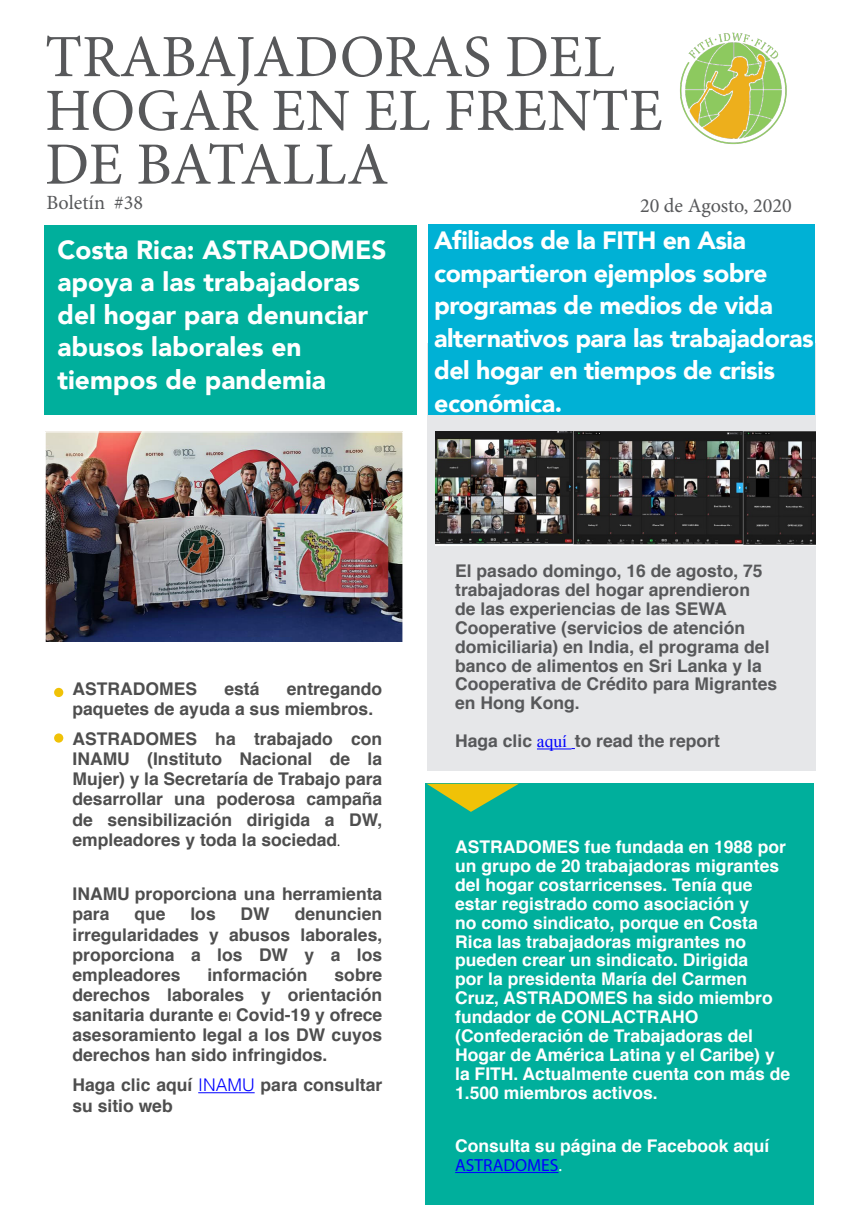
<style>
.page{position:relative;width:851px;height:1205px;background:#fff}
.page>*{position:absolute;margin:0;border:0;box-sizing:border-box;transform-origin:0 0}
.t1{font:60px/53.8px "Minion Pro";color:#57585a}
.t2{font:900 26.25px/32.5px "Avenir";color:#fff}
.t3{font:900 25px/32.5px "Avenir";letter-spacing:-.02em;color:#fff}
.t4{font:20.12px "Minion Pro";color:#57585a}
.t5{font:700 17.5px/20.1px "Helvetica";color:#4e4e4e}
.List_Paragraph{font:700 17.5px/18.9px "Helvetica";color:#fff}
.List_Paragraph-2{font:700 17.5px/18.9px "Helvetica";color:#57585a}
.s1{font-family:"Myriad Pro";font-weight:400;font-size:13.75px;color:#231f20}
.s2{font-weight:300;font-size:12.5px;color:#000}
.s3{font-weight:300;color:#00f}
.s4{font-family:"Times New Roman";font-weight:400;color:#00f}
.s5{font-family:"Myriad Pro";font-weight:400;color:#00f}
.s6{font-family:"Myriad Pro";font-weight:400}
</style>
<div class="page">
<div style="left:44px;top:225px;width:372px;height:190px;background:#00af9c"></div>
<img style="left:680px;top:32px;width:107px;height:113px">
<img style="left:47px;top:434px;width:354px;height:207px">
<div style="left:45px;top:432px;width:358px;height:212px;border:1px solid #fff"></div>
<div style="left:425px;top:784px;width:388px;height:421px;background:#00af9c"></div>
<hr style="left:198px;top:1092px;width:56px;height:1px;background:#00f">
<div style="left:54px;top:688px;width:9px;height:9px;background:#f0c207;border-radius:50%"></div>
<div style="left:54px;top:733px;width:9px;height:9px;background:#f0c207;border-radius:50%"></div>
<div style="left:427px;top:343px;width:388px;height:427px;background:#e6e7e9"></div>
<hr style="left:537px;top:748px;width:34px;height:1px;background:#00f">
<div style="left:428px;top:224px;width:387px;height:191px;background:#00b1d5"></div>
<img style="left:436px;top:431px;width:379px;height:114px">
<svg style="left:427px;top:784px;width:91px;height:28px"></svg>
<hr style="left:455px;top:1172px;width:103px;height:1px;background:#00f">
<p class="t1" style="left:45px;top:30px;width:571px">TRABAJADORAS DEL</p>
<p class="t1" style="left:45px;top:84px;width:619px">HOGAR EN EL FRENTE<br>DE BATALLA</p>
<p class="t4" style="left:46px;top:189px;width:98px">Boletín #38</p>
<p class="t4" style="left:640px;top:192px;width:153px">20 de Agosto, 2020</p>
<p class="t2" style="left:57px;top:233px;width:331px">Costa Rica: ASTRADOMES apoya a las trabajadoras del hogar para denunciar abusos laborales en tiempos de pandemia</p>
<p class="t3" style="left:434px;top:224px;width:381px">Afiliados de la FITH en Asia compartieron ejemplos sobre programas de medios de vida alternativos para las trabajadoras del hogar en tiempos de crisis económica.</p>
<p class="t5" style="left:72px;top:679px;width:126px">ASTRADOMES</p>
<p class="t5" style="left:224px;top:679px;width:37px">está</p>
<p class="t5" style="left:72px;top:679px;width:311px;text-indent:214px">entregando paquetes de ayuda a sus miembros.</p>
<p class="t5" style="left:72px;top:729px;width:311px;text-align:justify">ASTRADOMES ha trabajado con INAMU (Instituto Nacional de la Mujer) y la Secretaría de Trabajo para desarrollar una poderosa campaña de sensibilización dirigida a DW, empleadores y toda la sociedad<span class="s1">.</span></p>
<p class="t5" style="left:72px;top:884px;width:311px">INAMU proporciona una herramienta para</p>
<p class="t5" style="left:72px;top:904px;width:311px;text-align:justify;text-indent:222px">denuncien irregularidades y abusos laborales, proporciona a los DW y a los empleadores</p>
<p class="t5" style="left:134px;top:904px;width:33px">que</p>
<p class="t5" style="left:190px;top:904px;width:27px">los</p>
<p class="t5" style="left:240px;top:904px;width:31px">DW</p>
<p class="t5" style="left:207px;top:965px;width:102px">información</p>
<p class="t5" style="left:72px;top:965px;width:311px;text-align:justify;text-indent:262px">sobre derechos laborales y orientación sanitaria durante e<span class="s2">l</span> Covid-19 y ofrece asesoramiento legal a los DW cuyos derechos han sido infringidos.</p>
<p class="t5" style="left:72px;top:1075px;width:311px">Haga clic aquí <span class="s3">INAMU</span> para consultar su sitio web</p>
<p class="List_Paragraph-2" style="left:455px;top:562px;width:323px">El pasado domingo, 16 de agosto, 75 trabajadoras del hogar aprendieron<br>de las experiencias de las SEWA Cooperative (servicios de atención domiciliaria) en India, el programa del banco de alimentos en Sri Lanka y la Cooperativa de Crédito para Migrantes en Hong Kong.</p>
<p class="List_Paragraph-2" style="left:455px;top:732px;width:266px">Haga clic <span class="s4">aquí</span> to read the report</p>
<p class="List_Paragraph" style="left:455px;top:837px;width:336px">ASTRADOMES fue fundada en 1988 por un grupo de 20 trabajadoras migrantes del hogar costarricenses. Tenía que estar registrado como asociación y<br>no como sindicato, porque en Costa Rica las trabajadoras migrantes no pueden crear un sindicato. Dirigida<br>por la presidenta María del Carmen Cruz, ASTRADOMES ha sido miembro fundador de CONLACTRAHO (Confederación de Trabajadoras del Hogar de América Latina y el Caribe) y la FITH. Actualmente cuenta con más de 1.500 miembros activos.</p>
<p class="List_Paragraph" style="left:455px;top:1136px;width:316px">Consulta su página de Facebook aquí<br><span class="s5">ASTRADOMES</span><span class="s6">.</span></p>
</div>
